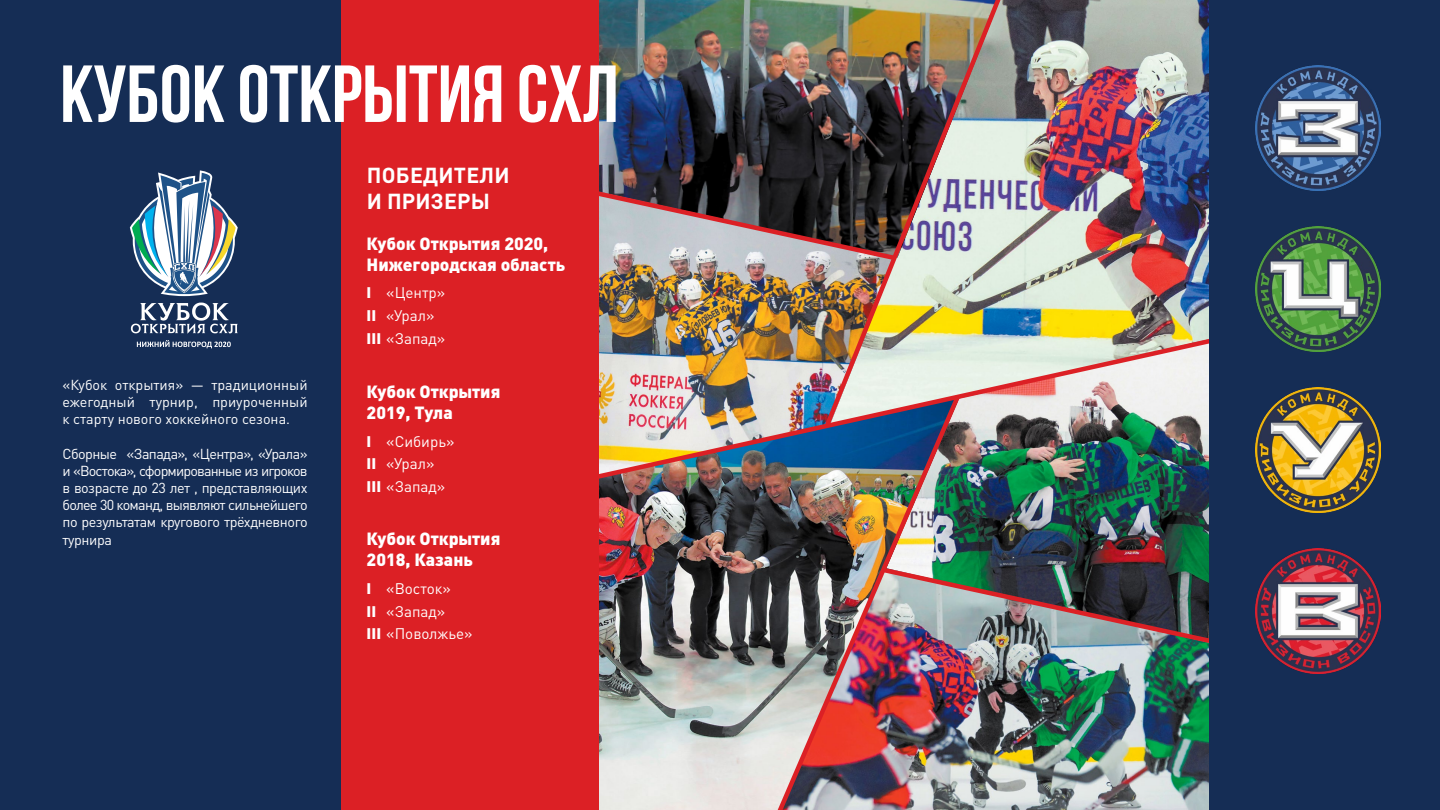
<style>
.page{position:relative;width:1440px;height:810px;background:#fff}
.page>*{position:absolute;margin:0;border:0;box-sizing:border-box;transform-origin:0 0}
.t1{font:700 80.7px "Bebas Neue";color:#fff}
.t2{font:700 21.45px/25.7px "DIN Pro";letter-spacing:.01em;color:#fff}
.t3{font:900 17.48px/21px "DIN Pro";color:#fff}
.t4{font:15.23px/22.6px "DIN Pro";color:#fff;text-align:center}
.t5{font:900 15.23px/22.6px "DIN Pro";color:#fff}
.t6{font:14.33px/17.2px "DIN Pro";letter-spacing:-.02em;color:#fff;text-align:justify}
.s1{font-weight:900}
</style>
<div class="page">
<img style="left:964px;top:500px;width:245px;height:65px">
<img style="left:599px;top:500px;width:146px;height:310px">
<img style="left:599px;top:263px;width:222px;height:34px">
<img style="left:1014px;top:0;width:195px;height:297px">
<img style="left:599px;top:0;width:222px;height:141px">
<div style="left:340px;top:0;width:259px;height:810px;background:#dc2025"></div>
<img style="left:599px;top:297px;width:610px;height:203px">
<svg style="left:599px;top:141px;width:222px;height:122px;background:#68646b"></svg>
<img style="left:821px;top:0;width:193px;height:431px">
<div style="left:0;top:0;width:340px;height:810px;background:#152d55"></div>
<img style="left:964px;top:687px;width:245px;height:123px">
<img style="left:745px;top:390px;width:219px;height:420px">
<img style="left:879px;top:565px;width:330px;height:122px">
<div style="left:1209px;top:0;width:231px;height:810px;background:#152d55"></div>
<img style="left:1255px;top:549px;width:125px;height:125px">
<img style="left:1255px;top:66px;width:125px;height:125px">
<img style="left:1255px;top:388px;width:126px;height:125px">
<img style="left:1255px;top:227px;width:126px;height:125px">
<svg style="left:131px;top:303px;width:107px;height:31px"></svg>
<svg style="left:130px;top:170px;width:108px;height:126px"></svg>
<svg style="left:137px;top:340px;width:94px;height:8px"></svg>
<h1 class="t1" style="left:60px;top:50px;width:561px">Кубок Открытия СХЛ</h1>
<p class="t6" style="left:63px;top:375px;width:247px">«Кубок открытия» — традиционный ежегодный турнир, приуроченный к старту нового хоккейного сезона.</p>
<p class="t6" style="left:63px;top:444px;width:247px">Сборные «Запада», «Центра», «Урала» и «Востока», сформированные из игроков в возрасте до 23 лет , представляющих более 30 команд, выявляют сильнейшего по результатам кругового трёхдневного турнира</p>
<h2 class="t2" style="left:367px;top:160px;width:144px">ПОБЕДИТЕЛИ<br>И ПРИЗЕРЫ</h2>
<p class="t3" style="left:367px;top:230px;width:200px">Кубок Открытия 2020,<br>Нижегородская область</p>
<p class="t4" style="left:386px;top:280px;width:60px">«Центр»</p>
<p class="t4" style="left:386px;top:303px;width:50px">«Урал»</p>
<p class="t4" style="left:367px;top:325px;width:80px"><span class="s1">III</span> «Запад»</p>
<p class="t5" style="left:367px;top:280px;width:11px">I<br>II</p>
<p class="t3" style="left:367px;top:379px;width:135px">Кубок Открытия<br>2019, Тула</p>
<p class="t4" style="left:386px;top:428px;width:70px">«Сибирь»</p>
<p class="t4" style="left:386px;top:451px;width:50px">«Урал»</p>
<p class="t4" style="left:367px;top:474px;width:80px"><span class="s1">III</span> «Запад»</p>
<p class="t5" style="left:367px;top:428px;width:11px">I<br>II</p>
<p class="t3" style="left:367px;top:526px;width:135px">Кубок Открытия<br>2018, Казань</p>
<p class="t4" style="left:367px;top:576px;width:107px">«Восток» «Запад»<br><span class="s1">III</span> «Поволжье»</p>
<p class="t5" style="left:367px;top:575px;width:11px">I<br>II</p>
</div>
